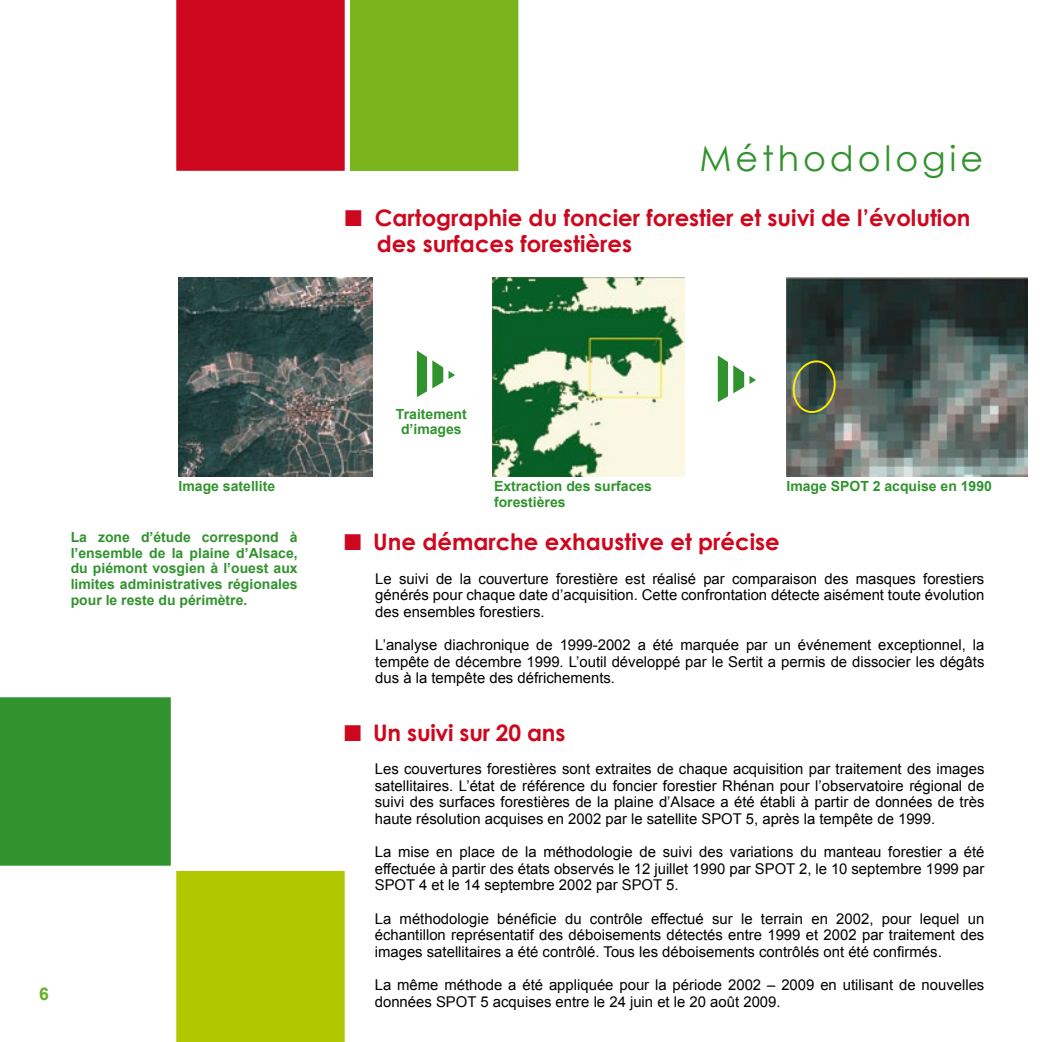
<style>
.page{position:relative;width:1042px;height:1042px;background:#fff}
.page>*{position:absolute;margin:0;border:0;box-sizing:border-box;transform-origin:0 0}
.t1{font:35px "Century Gothic";letter-spacing:.11em;color:#31932e}
.t2{font:700 22.75px/26.2px "Century Gothic";color:#cd071e}
.t3{font:700 17.5px "Arial";color:#67af24}
.t4{font:14.88px/16.6px "Arial";color:#000;text-align:justify}
.t5{font:700 14px/15.8px "Arial";color:#31932e;text-align:justify}
</style>
<div class="page">
<svg style="left:176px;top:0;width:343px;height:171px"></svg>
<svg style="left:718px;top:355px;width:37px;height:47px"></svg>
<div style="left:728px;top:344px;width:5px;height:73px;background:#fff"></div>
<div style="left:744px;top:344px;width:5px;height:73px;background:#fff"></div>
<svg style="left:417px;top:350px;width:37px;height:47px"></svg>
<div style="left:427px;top:339px;width:5px;height:73px;background:#fff"></div>
<div style="left:443px;top:339px;width:5px;height:73px;background:#fff"></div>
<img style="left:179px;top:278px;width:193px;height:198px">
<img style="left:493px;top:278px;width:191px;height:198px">
<img style="left:786px;top:278px;width:241px;height:198px">
<svg style="left:789px;top:357px;width:50px;height:57px"></svg>
<svg style="left:0;top:697px;width:345px;height:345px"></svg>
<h1 class="t1" style="left:699px;top:137px;width:285px">Méthodologie</h1>
<h2 class="t2" style="left:375px;top:204px;width:597px">Cartographie du foncier forestier et suivi de l’évolution des surfaces forestières</h2>
<p class="t3" style="left:39px;top:982px;width:11px">6</p>
<p class="t5" style="left:396px;top:406px;width:72px;text-align:center">Traitement d’images</p>
<p class="t5" style="left:179px;top:479px;width:98px">Image satellite</p>
<p class="t5" style="left:494px;top:479px;width:159px">Extraction des surfaces forestières</p>
<p class="t5" style="left:786px;top:479px;width:207px">Image SPOT 2 acquise en 1990</p>
<p class="t5" style="left:71px;top:529px;width:228px">La zone d’étude correspond à l’ensemble de la plaine d’Alsace, du piémont vosgien à l’ouest aux limites administratives régionales pour le reste du périmètre.</p>
<h2 class="t2" style="left:373px;top:528px;width:408px">Une démarche exhaustive et précise</h2>
<p class="t4" style="left:375px;top:570px;width:610px">Le suivi de la couverture forestière est réalisé par comparaison des masques forestiers générés pour chaque date d’acquisition. Cette confrontation détecte aisément toute évolution des ensembles forestiers.</p>
<p class="t4" style="left:375px;top:637px;width:611px">L’analyse diachronique de 1999-2002 a été marquée par un événement exceptionnel, la tempête de décembre 1999. L’outil développé par le Sertit a permis de dissocier les dégâts dus à la tempête des défrichements.</p>
<h2 class="t2" style="left:373px;top:719px;width:194px">Un suivi sur 20 ans</h2>
<p class="t4" style="left:375px;top:760px;width:611px">Les couvertures forestières sont extraites de chaque acquisition par traitement des images satellitaires. L’état de référence du foncier forestier Rhénan pour l’observatoire régional de suivi des surfaces forestières de la plaine d’Alsace a été établi à partir de données de très haute résolution acquises en 2002 par le satellite SPOT 5, après la tempête de 1999.</p>
<p class="t4" style="left:375px;top:843px;width:611px">La mise en place de la méthodologie de suivi des variations du manteau forestier a été effectuée à partir des états observés le 12 juillet 1990 par SPOT 2, le 10 septembre 1999 par SPOT 4 et le 14 septembre 2002 par SPOT 5.</p>
<p class="t4" style="left:375px;top:910px;width:611px">La méthodologie bénéficie du contrôle effectué sur le terrain en 2002, pour lequel un échantillon représentatif des déboisements détectés entre 1999 et 2002 par traitement des images satellitaires a été contrôlé. Tous les déboisements contrôlés ont été confirmés.</p>
<p class="t4" style="left:375px;top:976px;width:611px">La même méthode a été appliquée pour la période 2002 – 2009 en utilisant de nouvelles données SPOT 5 acquises entre le 24 juin et le 20 août 2009.</p>
</div>
